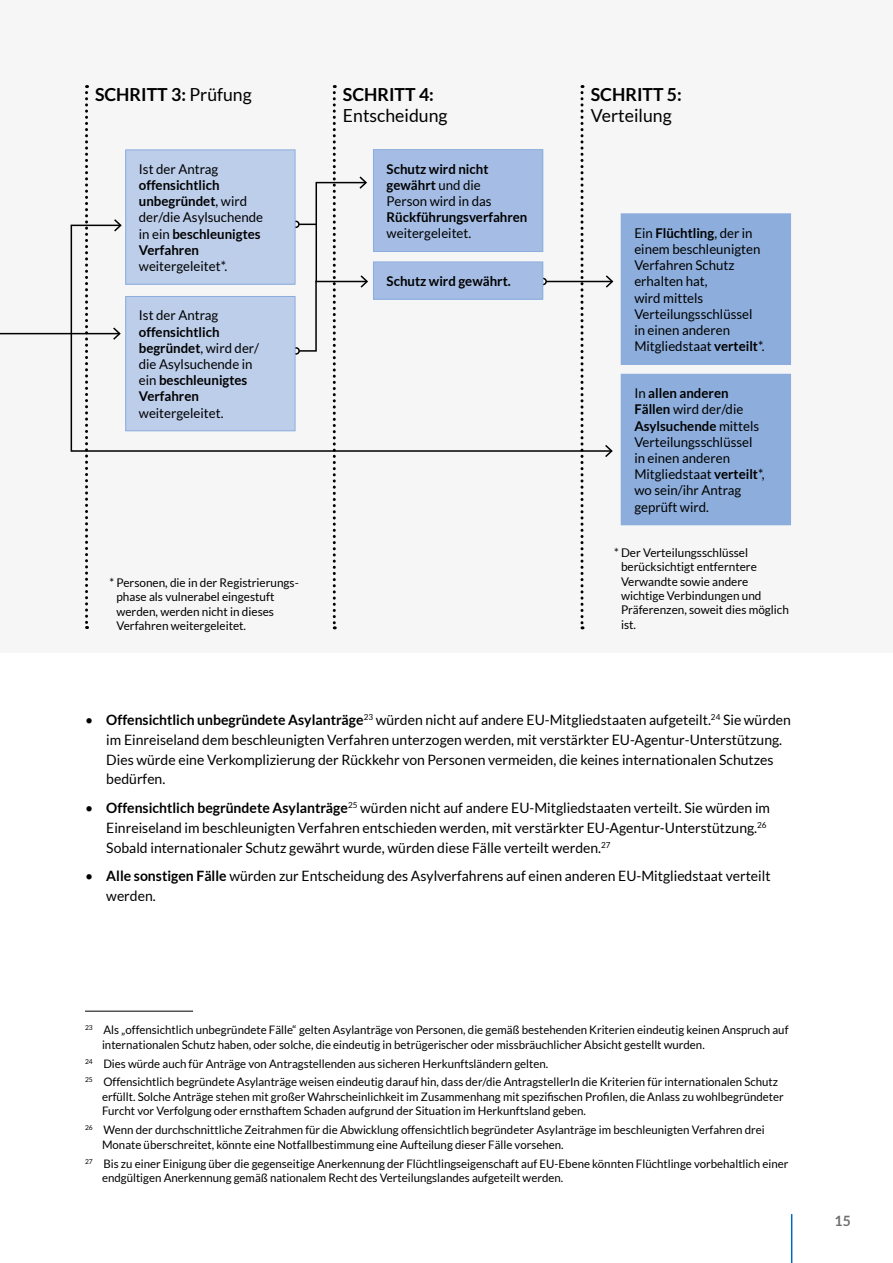
<style>
.page{position:relative;width:893px;height:1263px;background:#fff}
.page>*{position:absolute;margin:0;border:0;box-sizing:border-box;transform-origin:0 0}
.t1{font:700 18px "Lato";color:#000}
.t2{font:18px "Lato";color:#000}
.t3{font:14.25px/20px "Lato";color:#000}
.t4{font:700 14.25px "Lato";color:#706f6f}
.t5{font:13.5px/16.2px "Lato";color:#000}
.t6{font:700 13.5px/16.2px "Lato";color:#000}
.t7{font:12px/14.4px "Lato";color:#000}
.t8{font:11.7px/14.5px "Lato";color:#000}
.s1{font-weight:400}
.s2{font-weight:700}
</style>
<div class="page">
<hr style="left:791px;top:1214px;width:1px;height:49px;background:#006ab4">
<hr style="left:85px;top:1011px;width:108px;height:1px;background:#000">
<div style="left:0;top:0;width:893px;height:652px;background:#f6f6f6"></div>
<svg style="left:85px;top:85px;width:3px;height:544px"></svg>
<svg style="left:580px;top:85px;width:3px;height:544px"></svg>
<hr style="left:0;top:333px;width:120px;height:1px;background:#000">
<div style="left:292px;top:221px;width:8px;height:7px;border:2px solid #000;border-radius:50%"></div>
<div style="left:126px;top:150px;width:169px;height:134px;background:#bdceeb"></div>
<div style="left:125px;top:149px;width:170px;height:136px;border:1px solid #8daedc"></div>
<div style="left:621px;top:214px;width:169px;height:150px;background:#8daedc"></div>
<div style="left:621px;top:213px;width:170px;height:152px;border:1px solid #8daedc"></div>
<div style="left:621px;top:374px;width:169px;height:151px;background:#8daedc"></div>
<div style="left:621px;top:374px;width:170px;height:151px;border:1px solid #8daedc"></div>
<div style="left:373px;top:150px;width:170px;height:101px;background:#a5bde4"></div>
<div style="left:373px;top:149px;width:170px;height:103px;border:1px solid #8daedc"></div>
<svg style="left:70px;top:224px;width:543px;height:228px"></svg>
<svg style="left:113px;top:219px;width:10px;height:14px"></svg>
<svg style="left:603px;top:443px;width:10px;height:14px"></svg>
<svg style="left:298px;top:85px;width:71px;height:544px"></svg>
<div style="left:292px;top:347px;width:8px;height:8px;border:2px solid #000;border-radius:50%"></div>
<div style="left:126px;top:296px;width:169px;height:135px;background:#bdceeb"></div>
<div style="left:125px;top:296px;width:170px;height:135px;border:1px solid #8daedc"></div>
<h1 class="t1" style="left:95px;top:84px;width:158px">SCHRITT 3: <span class="s1">Prüfung</span></h1>
<h1 class="t1" style="left:343px;top:84px;width:93px">SCHRITT 4:</h1>
<h1 class="t2" style="left:343px;top:105px;width:106px">Entscheidung</h1>
<p class="t5" style="left:139px;top:161px;width:81px">Ist der Antrag</p>
<p class="t6" style="left:139px;top:177px;width:126px">offensichtlich unbegründet<span class="s1">, wird der/die Asylsuchende in ein</span> beschleunigtes<br>Verfahren</p>
<p class="t5" style="left:139px;top:258px;width:90px">weitergeleitet*.</p>
<p class="t5" style="left:139px;top:307px;width:81px">Ist der Antrag</p>
<p class="t6" style="left:139px;top:323px;width:122px">offensichtlich begründet<span class="s1">, wird der/ die Asylsuchende in ein</span> beschleunigtes<br>Verfahren</p>
<p class="t5" style="left:139px;top:405px;width:86px">weitergeleitet.</p>
<p class="t7" style="left:116px;top:575px;width:184px;text-indent:-7px">* Personen, die in der Registrierungs&shy;phase als vulnerabel eingestuft werden, werden nicht in dieses<br>Verfahren weitergeleitet.</p>
<p class="t6" style="left:387px;top:160px;width:107px">Schutz wird nicht gewährt <span class="s1">und die<br>Person wird in das</span></p>
<p class="t6" style="left:387px;top:209px;width:142px">Rückführungsverfahren</p>
<p class="t5" style="left:387px;top:225px;width:86px">weitergeleitet.</p>
<p class="t6" style="left:387px;top:273px;width:126px">Schutz wird gewährt.</p>
<h1 class="t1" style="left:591px;top:84px;width:93px">SCHRITT 5:</h1>
<h1 class="t2" style="left:591px;top:105px;width:82px">Verteilung</h1>
<p class="t5" style="left:634px;top:225px;width:132px">Ein <span class="s2">Flüchtling</span>, der in einem beschleunigten<br>Verfahren Schutz erhalten hat,<br>wird mittels<br>Verteilungsschlüssel in einen anderen<br>Mitgliedstaat <span class="s2">verteilt</span>*.</p>
<p class="t5" style="left:634px;top:385px;width:132px">In <span class="s2">allen anderen<br>Fällen</span> wird der/die<br><span class="s2">Asylsuchende</span> mittels<br>Verteilungsschlüssel in einen anderen<br>Mitgliedstaat <span class="s2">verteilt</span>*, wo sein/ihr Antrag geprüft wird.</p>
<p class="t7" style="left:621px;top:545px;width:169px;text-indent:-7px">* Der Verteilungsschlüssel berücksichtigt entferntere<br>Verwandte sowie andere wichtige Verbindungen und<br>Präferenzen, soweit dies möglich ist.</p>
<p class="t3" style="left:106px;top:709px;width:686px;text-indent:-21px">• <span class="s2">Offensichtlich unbegründete Asylanträge</span><sup>23</sup> würden nicht auf andere EU-Mitgliedstaaten aufgeteilt.<sup>24</sup> Sie würden im Einreiseland dem beschleunigten Verfahren unterzogen werden, mit verstärkter EU-Agentur-Unterstützung.<br>Dies würde eine Verkomplizierung der Rückkehr von Personen vermeiden, die keines internationalen Schutzes bedürfen.</p>
<p class="t3" style="left:106px;top:798px;width:665px;text-indent:-21px">• <span class="s2">Offensichtlich begründete Asylanträge</span><sup>25</sup> würden nicht auf andere EU-Mitgliedstaaten verteilt. Sie würden im<br>Einreiseland im beschleunigten Verfahren entschieden werden, mit verstärkter EU-Agentur-Unterstützung.<sup>26<br></sup>Sobald internationaler Schutz gewährt wurde, würden diese Fälle verteilt werden.<sup>27</sup></p>
<p class="t3" style="left:106px;top:866px;width:666px;text-indent:-21px">• <span class="s2">Alle sonstigen Fälle</span> würden zur Entscheidung des Asylverfahrens auf einen anderen EU-Mitgliedstaat verteilt werden.</p>
<p class="t8" style="left:102px;top:1023px;width:688px;text-indent:-17px"><sup>23</sup> Als „offensichtlich unbegründete Fälle“ gelten Asylanträge von Personen, die gemäß bestehenden Kriterien eindeutig keinen Anspruch auf internationalen Schutz haben, oder solche, die eindeutig in betrügerischer oder missbräuchlicher Absicht gestellt wurden.</p>
<p class="t8" style="left:85px;top:1054px;width:695px;line-height:18.8px"><sup>24</sup> Dies würde auch für Anträge von Antragstellenden aus sicheren Herkunftsländern gelten.<br><sup>25</sup> Offensichtlich begründete Asylanträge weisen eindeutig darauf hin, dass der/die AntragstellerIn die Kriterien für internationalen Schutz</p>
<p class="t8" style="left:102px;top:1089px;width:683px">erfüllt. Solche Anträge stehen mit großer Wahrscheinlichkeit im Zusammenhang mit spezifischen Profilen, die Anlass zu wohlbegründeter<br>Furcht vor Verfolgung oder ernsthaftem Schaden aufgrund der Situation im Herkunftsland geben.</p>
<p class="t8" style="left:102px;top:1123px;width:664px;text-indent:-17px"><sup>26</sup> Wenn der durchschnittliche Zeitrahmen für die Abwicklung offensichtlich begründeter Asylanträge im beschleunigten Verfahren drei<br>Monate überschreitet, könnte eine Notfallbestimmung eine Aufteilung dieser Fälle vorsehen.</p>
<p class="t8" style="left:102px;top:1156px;width:688px;text-indent:-17px"><sup>27</sup> Bis zu einer Einigung über die gegenseitige Anerkennung der Flüchtlingseigenschaft auf EU-Ebene könnten Flüchtlinge vorbehaltlich einer endgültigen Anerkennung gemäß nationalem Recht des Verteilungslandes aufgeteilt werden.</p>
<p class="t4" style="left:835px;top:1212px;width:18px">15</p>
</div>
